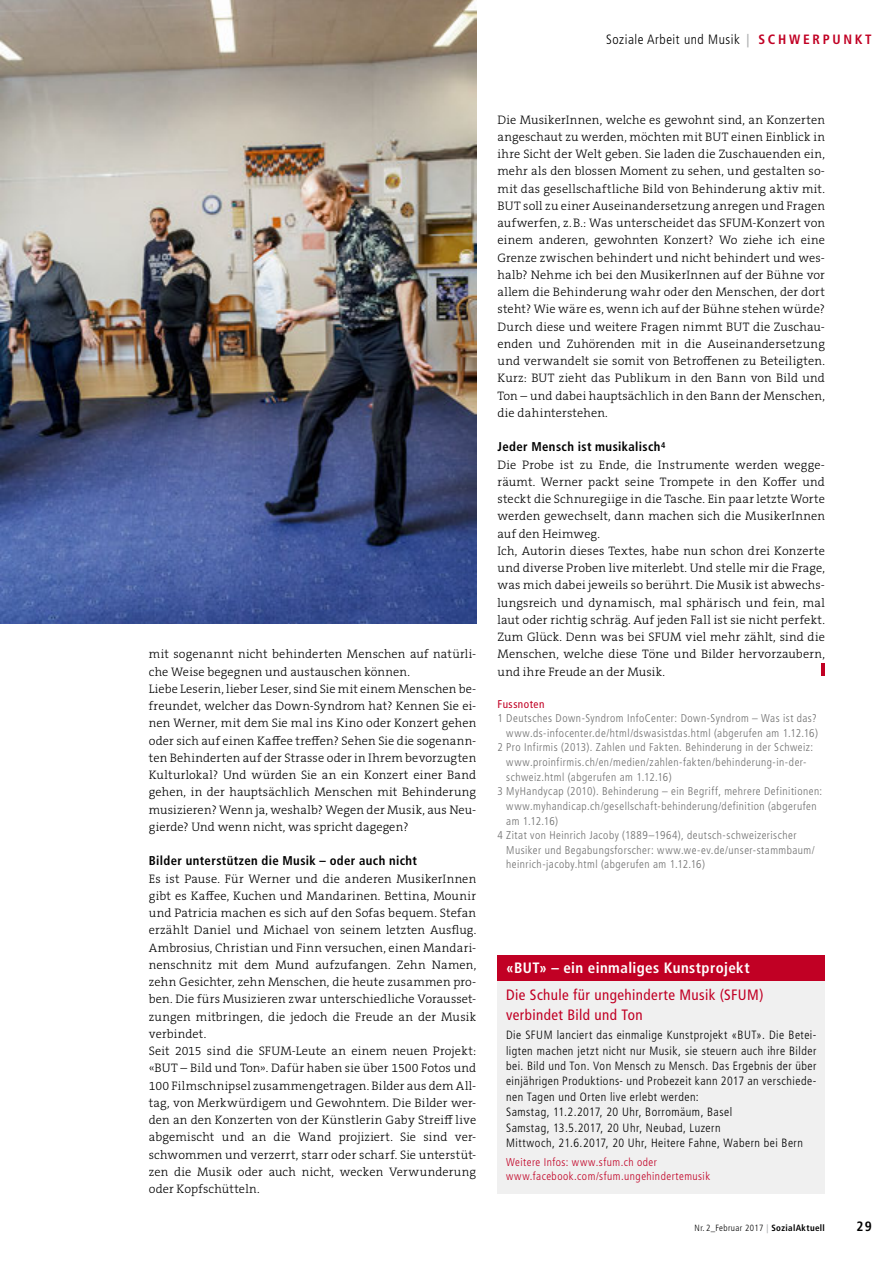
<style>
.page{position:relative;width:893px;height:1263px;background:#fff}
.page>*{position:absolute;margin:0;border:0;box-sizing:border-box;transform-origin:0 0}
.t1{font:condensed 15px/19.5px "Frutiger";letter-spacing:.03em;color:#c10024}
.t2{font:700 condensed 15px "Frutiger";letter-spacing:.03em;color:#fff}
.t3{font:300 condensed 13.5px "Frutiger";letter-spacing:.04em;color:#000}
.t4{font:700 condensed 13.5px "Frutiger";color:#000}
.t5{font:700 condensed 12.75px "Frutiger";letter-spacing:.03em;color:#000}
.t6{font:300 12.3px/17.2px "The Serif B W3";letter-spacing:.015em;color:#000}
.t7{font:300 condensed 12px/15.3px "Frutiger";letter-spacing:.04em;color:#000}
.t8{font:300 condensed 11.25px "Frutiger";letter-spacing:.045em;color:#6e6e6e}
.t9{font:300 condensed 11.25px/14.7px "Frutiger";letter-spacing:.045em;color:#c10024}
.t10{font:condensed 11.25px "Frutiger";letter-spacing:.045em;color:#c10024}
.t11{font:300 condensed 9px "Frutiger";letter-spacing:.04em;color:#000}
.s1{font-weight:700;color:#b1b2b3}
.s2{font-weight:700;color:#c10024}
.s3{font-weight:700}
</style>
<div class="page">
<svg style="left:822px;top:663px;width:3px;height:13px"></svg>
<div style="left:497px;top:955px;width:328px;height:238px;background:#f0f0f0"></div>
<div style="left:497px;top:955px;width:328px;height:25px;background:#c10024"></div>
<img style="left:0;top:0;width:476px;height:624px">
<p class="t3" style="left:606px;top:32px;width:267px">Soziale Arbeit und Musik <span class="s1">|</span> <span class="s2">S C H W E R P U N K T</span></p>
<p class="t6" style="left:149px;top:646px;width:329px">mit sogenannt nicht behinderten Menschen auf natürli&shy;che Weise begegnen und austauschen können.<br>Liebe Leserin, lieber Leser, sind Sie mit einem Menschen be&shy;freundet, welcher das Down-Syndrom hat? Kennen Sie ei&shy;nen Werner, mit dem Sie mal ins Kino oder Konzert gehen oder sich auf einen Kaffee treffen? Sehen Sie die sogenann&shy;ten Behinderten auf der Strasse oder in Ihrem bevorzugten Kulturlokal? Und würden Sie an ein Konzert einer Band gehen, in der hauptsächlich Menschen mit Behinderung musizieren? Wenn ja, weshalb? Wegen der Musik, aus Neu&shy;gierde? Und wenn nicht, was spricht dagegen?</p>
<p class="t5" style="left:149px;top:853px;width:270px">Bilder unterstützen die Musik – oder auch nicht</p>
<p class="t6" style="left:149px;top:870px;width:329px">Es ist Pause. Für Werner und die anderen MusikerInnen gibt es Kaffee, Kuchen und Mandarinen. Bettina, Mounir und Patricia machen es sich auf den Sofas bequem. Stefan erzählt Daniel und Michael von seinem letzten Ausflug.<br>Ambrosius, Christian und Finn versuchen, einen Mandari&shy;nenschnitz mit dem Mund aufzufangen. Zehn Namen, zehn Gesichter, zehn Menschen, die heute zusammen pro&shy;ben. Die fürs Musizieren zwar unterschiedliche Vorausset&shy;zungen mitbringen, die jedoch die Freude an der Musik verbindet.<br>Seit 2015 sind die SFUM-Leute an einem neuen Projekt: «BUT – Bild und Ton». Dafür haben sie über 1500 Fotos und 100 Filmschnipsel zusammengetragen. Bilder aus dem All&shy;tag, von Merkwürdigem und Gewohntem. Die Bilder wer&shy;den an den Konzerten von der Künstlerin Gaby Streiff live abgemischt und an die Wand projiziert. Sie sind ver&shy;schwommen und verzerrt, starr oder scharf. Sie unterstüt&shy;zen die Musik oder auch nicht, wecken Verwunderung oder Kopfschütteln.</p>
<p class="t6" style="left:497px;top:111px;width:329px;text-align:justify">Die MusikerInnen, welche es gewohnt sind, an Konzerten angeschaut zu werden, möchten mit BUT einen Einblick in ihre Sicht der Welt geben. Sie laden die Zuschauenden ein, mehr als den blossen Moment zu sehen, und gestalten so&shy;mit das gesellschaftliche Bild von Behinderung aktiv mit.<br>BUT soll zu einer Auseinandersetzung anregen und Fragen aufwerfen, z.B.: Was unterscheidet das SFUM-Konzert von einem anderen, gewohnten Konzert? Wo ziehe ich eine Grenze zwischen behindert und nicht behindert und wes&shy;halb? Nehme ich bei den MusikerInnen auf der Bühne vor allem die Behinderung wahr oder den Menschen, der dort steht? Wie wäre es, wenn ich auf der Bühne stehen würde?<br>Durch diese und weitere Fragen nimmt BUT die Zuschau&shy;enden und Zuhörenden mit in die Auseinandersetzung und verwandelt sie somit von Betroffenen zu Beteiligten.<br>Kurz: BUT zieht das Publikum in den Bann von Bild und Ton – und dabei hauptsächlich in den Bann der Menschen, die dahinterstehen.</p>
<p class="t5" style="left:497px;top:439px;width:169px">Jeder Mensch ist musikalisch<sup>4</sup></p>
<p class="t6" style="left:497px;top:456px;width:329px">Die Probe ist zu Ende, die Instrumente werden wegge&shy;räumt. Werner packt seine Trompete in den Koffer und steckt die Schnuregiige in die Tasche. Ein paar letzte Worte werden gewechselt, dann machen sich die MusikerInnen auf den Heimweg.<br>Ich, Autorin dieses Textes, habe nun schon drei Konzerte und diverse Proben live miterlebt. Und stelle mir die Frage, was mich dabei jeweils so berührt. Die Musik ist abwechs&shy;lungsreich und dynamisch, mal sphärisch und fein, mal laut oder richtig schräg. Auf jeden Fall ist sie nicht perfekt.<br>Zum Glück. Denn was bei SFUM viel mehr zählt, sind die Menschen, welche diese Töne und Bilder hervorzaubern, und ihre Freude an der Musik.</p>
<p class="t10" style="left:497px;top:697px;width:48px">Fussnoten</p>
<p class="t8" style="left:497px;top:712px;width:321px">1 Deutsches Down-Syndrom InfoCenter: Down-Syndrom – Was ist das?</p>
<p class="t8" style="left:506px;top:726px;width:313px">www.ds-infocenter.de/html/dswasistdas.html (abgerufen am 1.12.16)</p>
<p class="t8" style="left:497px;top:741px;width:317px">2 Pro Infirmis (2013). Zahlen und Fakten. Behinderung in der Schweiz:</p>
<p class="t8" style="left:506px;top:756px;width:301px">www.proinfirmis.ch/en/medien/zahlen-fakten/behinderung-in-der-</p>
<p class="t8" style="left:506px;top:770px;width:167px">schweiz.html (abgerufen am 1.12.16)</p>
<p class="t8" style="left:497px;top:785px;width:326px">3 MyHandycap (2010). Behinderung – ein Begriff, mehrere Definitionen:</p>
<p class="t8" style="left:506px;top:800px;width:312px">www.myhandicap.ch/gesellschaft-behinderung/definition (abgerufen</p>
<p class="t8" style="left:506px;top:814px;width:53px">am 1.12.16)</p>
<p class="t8" style="left:497px;top:829px;width:301px">4 Zitat von Heinrich Jacoby (1889–1964), deutsch-schweizerischer</p>
<p class="t8" style="left:506px;top:843px;width:310px">Musiker und Begabungsforscher: www.we-ev.de/unser-stammbaum/</p>
<p class="t8" style="left:506px;top:858px;width:200px">heinrich-jacoby.html (abgerufen am 1.12.16)</p>
<p class="t2" style="left:506px;top:959px;width:245px">«BUT» – ein einmaliges Kunstprojekt</p>
<p class="t1" style="left:506px;top:985px;width:259px">Die Schule für ungehinderte Musik (SFUM) verbindet Bild und Ton</p>
<p class="t7" style="left:506px;top:1028px;width:312px">Die SFUM lanciert das einmalige Kunstprojekt «BUT». Die Betei&shy;ligten machen jetzt nicht nur Musik, sie steuern auch ihre Bilder bei. Bild und Ton. Von Mensch zu Mensch. Das Ergebnis der über einjährigen Produktions- und Probezeit kann 2017 an verschiede&shy;nen Tagen und Orten live erlebt werden:<br>Samstag, 11.2.2017, 20 Uhr, Borromäum, Basel<br>Samstag, 13.5.2017, 20 Uhr, Neubad, Luzern<br>Mittwoch, 21.6.2017, 20 Uhr, Heitere Fahne, Wabern bei Bern</p>
<p class="t9" style="left:506px;top:1155px;width:206px">Weitere Infos: www.sfum.ch oder www.facebook.com/sfum.ungehindertemusik</p>
<p class="t11" style="left:695px;top:1222px;width:132px">Nr. 2_Februar 2017 <span class="s1">|</span> <span class="s3">SozialAktuell</span></p>
<p class="t4" style="left:856px;top:1218px;width:17px">29</p>
</div>
